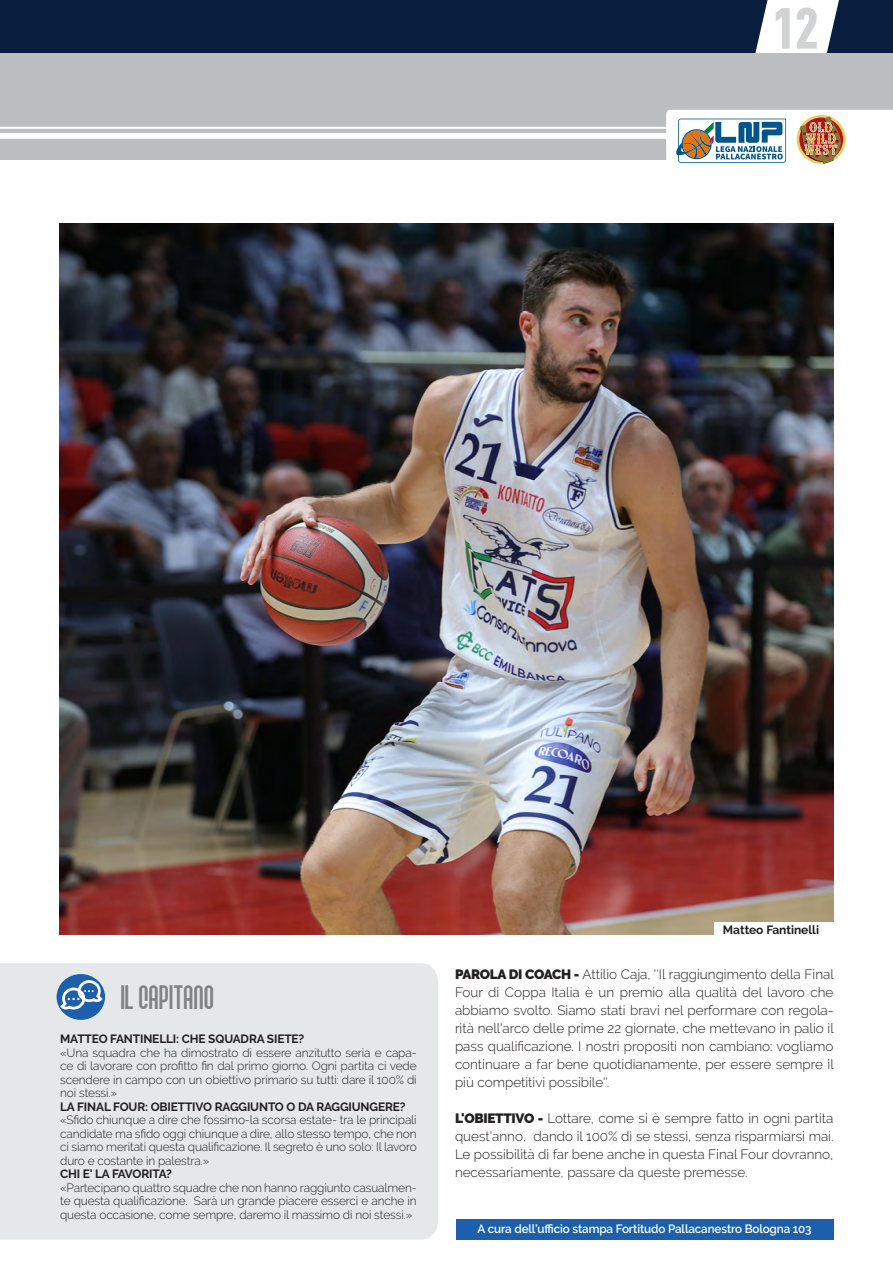
<style>
.page{position:relative;width:893px;height:1263px;background:#fff}
.page>*{position:absolute;margin:0;border:0;box-sizing:border-box;transform-origin:0 0}
.t1{font:900 condensed 57px "DIN Pro";color:#d1d2d4}
.t2{font:33px "Qhytsdakx";color:#808285}
.t3{font:300 13.5px/18px "Raleway";color:#231f20;text-align:justify}
.t4{font:300 12px/13.5px "Raleway";letter-spacing:-.01em;color:#231f20;text-align:justify}
.t5{font:700 12px "Raleway";letter-spacing:-.01em;color:#231f20}
.t6{font:600 12px "Raleway";letter-spacing:-.01em;color:#fff}
.s1{font-weight:900}
</style>
<div class="page">
<div style="left:0;top:0;width:893px;height:53px;background:#091e3e"></div>
<svg style="left:744px;top:0;width:95px;height:53px"></svg>
<img style="left:60px;top:224px;width:773px;height:710px">
<div style="left:0;top:963px;width:438px;height:276px;background:#e6e7e9"></div>
<div style="left:0;top:53px;width:893px;height:107px;background:#bcbdc0"></div>
<div style="left:714px;top:923px;width:125px;height:19px;background:#fff"></div>
<div style="left:57px;top:974px;width:48px;height:46px;background:#1d5fad;border-radius:50%"></div>
<svg style="left:58px;top:979px;width:47px;height:33px"></svg>
<div style="left:0;top:133px;width:893px;height:6px;background:#fff"></div>
<hr style="left:0;top:127px;width:893px;height:2px;background:#fff">
<svg style="left:666px;top:110px;width:227px;height:54px;background:#cdcbc8"></svg>
<div style="left:456px;top:1219px;width:377px;height:21px;background:#1d5fad"></div>
<h1 class="t1" style="left:771px;top:-16px;width:49px">12</h1>
<h2 class="t2" style="left:120px;top:976px;width:95px">IL CAPITANO</h2>
<p class="t5" style="left:60px;top:1032px;width:246px">MATTEO FANTINELLI: CHE SQUADRA SIETE?</p>
<p class="t4" style="left:60px;top:1046px;width:358px">«Una squadra che ha dimostrato di essere anzitutto seria e capa&shy;ce di lavorare con profitto fin dal primo giorno. Ogni partita ci vede scendere in campo con un obiettivo primario su tutti: dare il 100% di noi stessi.»</p>
<p class="t5" style="left:60px;top:1100px;width:347px">LA FINAL FOUR: OBIETTIVO RAGGIUNTO O DA RAGGIUNGERE?</p>
<p class="t4" style="left:60px;top:1113px;width:358px">«Sfido chiunque a dire che fossimo-la scorsa estate- tra le principali candidate ma sfido oggi chiunque a dire, allo stesso tempo, che non ci siamo meritati questa qualificazione. Il segreto è uno solo: Il lavoro duro e costante in palestra.»</p>
<p class="t5" style="left:60px;top:1167px;width:113px">CHI E' LA FAVORITA?</p>
<p class="t4" style="left:60px;top:1181px;width:358px">«Partecipano quattro squadre che non hanno raggiunto casualmen&shy;te questa qualificazione. Sarà un grande piacere esserci e anche in questa occasione, come sempre, daremo il massimo di noi stessi.»</p>
<p class="t5" style="left:723px;top:923px;width:98px">Matteo Fantinelli</p>
<p class="t3" style="left:455px;top:965px;width:380px"><span class="s1">PAROLA DI COACH -</span> Attilio Caja, ''Il raggiungimento della Final Four di Coppa Italia è un premio alla qualità del lavoro che abbiamo svolto. Siamo stati bravi nel performare con regola&shy;rità nell'arco delle prime 22 giornate, che mettevano in palio il pass qualificazione. I nostri propositi non cambiano: vogliamo continuare a far bene quotidianamente, per essere sempre il più competitivi possibile''.</p>
<p class="t3" style="left:455px;top:1109px;width:380px"><span class="s1">L'OBIETTIVO -</span> Lottare, come si è sempre fatto in ogni partita quest'anno, dando il 100% di se stessi, senza risparmiarsi mai.<br>Le possibilità di far bene anche in questa Final Four dovranno, necessariamente, passare da queste premesse.</p>
<p class="t6" style="left:478px;top:1222px;width:336px">A cura dell’ufficio stampa Fortitudo Pallacanestro Bologna 103</p>
</div>
